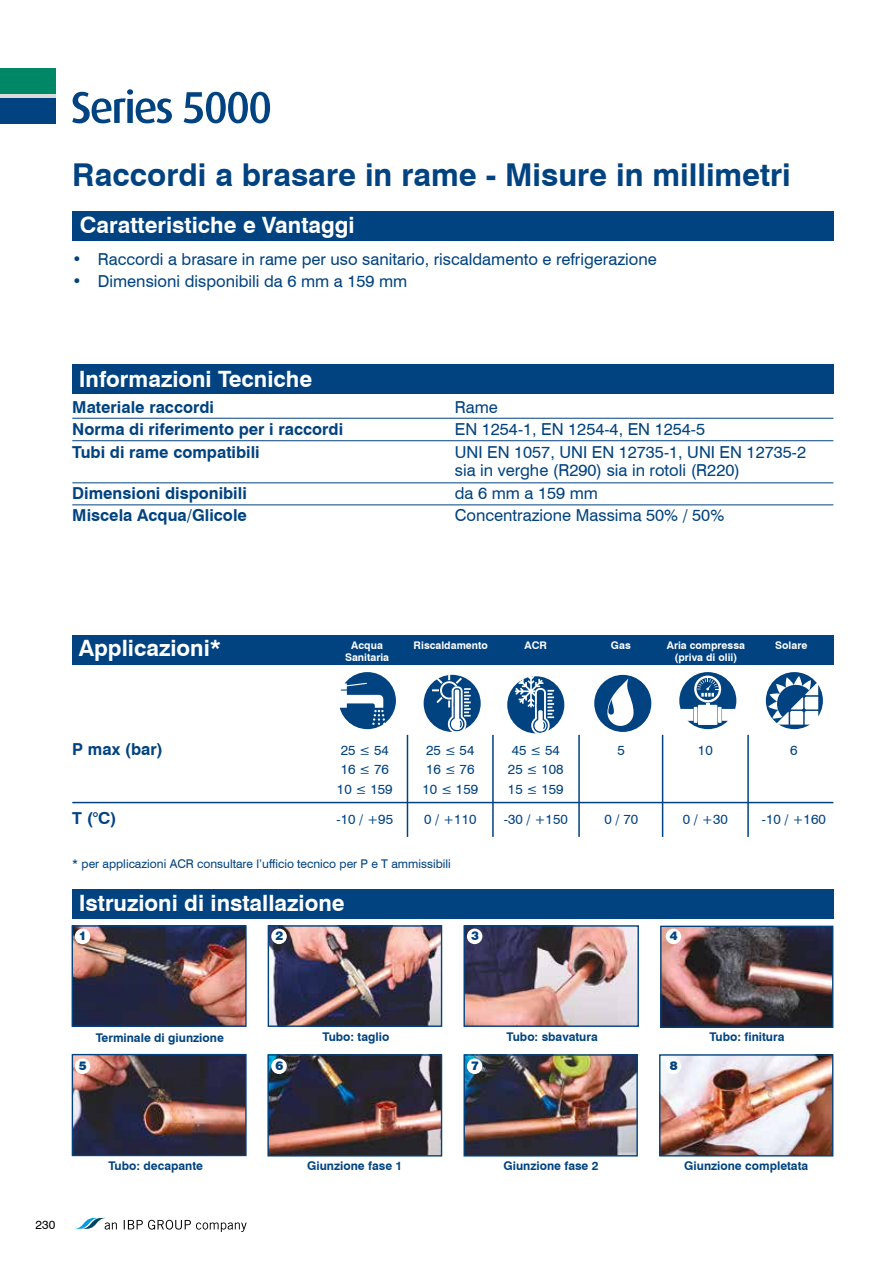
<style>
.page{position:relative;width:893px;height:1263px;background:#fff}
.page>*{position:absolute;margin:0;border:0;box-sizing:border-box;transform-origin:0 0}
.t1{font:700 31.5px "Swiss 721 BT";color:#004380}
.t2{font:700 22.5px "Swiss 721 BT";color:#fff}
.t3{font:16.5px/18px "Swiss 721 BT";color:#004380}
.t4{font:700 16.5px "Swiss 721 BT";color:#004380}
.t5{font:13.5px "Swiss 721 BT";color:#004380}
.t6{font:700 12px "Swiss 721 BT";color:#004380}
.t7{font:12px "Swiss 721 BT";color:#004380}
.t8{font:900 12px "Swiss 721 BT";color:#004380}
.t9{font:12px "Swiss 721 BT";color:#000}
.t10{font:700 10.5px/12px "Swiss 721 BT";color:#fff;text-align:center}
</style>
<div class="page">
<div style="left:0;top:89px;width:55px;height:11px;background:#dadada"></div>
<div style="left:0;top:98px;width:55px;height:25px;background:#004380"></div>
<div style="left:0;top:68px;width:55px;height:26px;background:#086"></div>
<div style="left:72px;top:211px;width:761px;height:30px;background:#004380"></div>
<div style="left:72px;top:365px;width:761px;height:29px;background:#004380"></div>
<div style="left:72px;top:889px;width:761px;height:29px;background:#004380"></div>
<img style="left:270px;top:927px;width:170px;height:98px">
<div style="left:268px;top:925px;width:174px;height:102px;border:1px solid #004380"></div>
<img style="left:662px;top:928px;width:169px;height:98px">
<div style="left:660px;top:926px;width:173px;height:102px;border:1px solid #004380"></div>
<img style="left:465px;top:927px;width:172px;height:98px">
<div style="left:463px;top:925px;width:176px;height:102px;border:1px solid #004380"></div>
<img style="left:74px;top:1056px;width:171px;height:98px">
<div style="left:72px;top:1054px;width:175px;height:102px;border:1px solid #004380"></div>
<img style="left:74px;top:927px;width:171px;height:98px">
<div style="left:72px;top:925px;width:175px;height:102px;border:1px solid #004380"></div>
<img style="left:269px;top:1056px;width:171px;height:98px">
<div style="left:267px;top:1054px;width:175px;height:102px;border:1px solid #004380"></div>
<img style="left:465px;top:1056px;width:171px;height:98px">
<div style="left:463px;top:1054px;width:175px;height:102px;border:1px solid #004380"></div>
<img style="left:661px;top:1056px;width:170px;height:98px">
<div style="left:659px;top:1054px;width:174px;height:102px;border:1px solid #004380"></div>
<hr style="left:72px;top:418px;width:761px;height:1px;background:#004380">
<hr style="left:72px;top:440px;width:761px;height:1px;background:#004380">
<hr style="left:72px;top:483px;width:761px;height:1px;background:#004380">
<hr style="left:72px;top:505px;width:761px;height:1px;background:#004380">
<div style="left:75px;top:928px;width:15px;height:16px;background:#fff;border-radius:50%"></div>
<div style="left:75px;top:1058px;width:15px;height:16px;background:#fff;border-radius:50%"></div>
<div style="left:271px;top:928px;width:16px;height:16px;background:#fff;border-radius:50%"></div>
<div style="left:271px;top:1058px;width:16px;height:16px;background:#fff;border-radius:50%"></div>
<div style="left:467px;top:928px;width:15px;height:16px;background:#fff;border-radius:50%"></div>
<div style="left:467px;top:1058px;width:15px;height:16px;background:#fff;border-radius:50%"></div>
<div style="left:666px;top:928px;width:15px;height:16px;background:#fff;border-radius:50%"></div>
<div style="left:666px;top:1058px;width:15px;height:16px;background:#fff;border-radius:50%"></div>
<div style="left:594px;top:675px;width:57px;height:57px;background:#004380;border-radius:50%"></div>
<svg style="left:607px;top:678px;width:26px;height:48px"></svg>
<div style="left:72px;top:635px;width:761px;height:30px;background:#004380"></div>
<div style="left:339px;top:672px;width:57px;height:57px;background:#004380;border-radius:50%"></div>
<svg style="left:338px;top:683px;width:48px;height:42px"></svg>
<div style="left:424px;top:675px;width:57px;height:57px;background:#004380;border-radius:50%"></div>
<svg style="left:432px;top:674px;width:39px;height:58px"></svg>
<div style="left:679px;top:672px;width:57px;height:57px;background:#004380;border-radius:50%"></div>
<svg style="left:679px;top:675px;width:57px;height:50px"></svg>
<hr style="left:407px;top:735px;width:1px;height:102px;background:#004380">
<hr style="left:492px;top:735px;width:2px;height:102px;background:#004380">
<hr style="left:578px;top:735px;width:2px;height:102px;background:#004380">
<hr style="left:662px;top:735px;width:1px;height:102px;background:#004380">
<hr style="left:747px;top:735px;width:2px;height:102px;background:#004380">
<hr style="left:72px;top:802px;width:761px;height:1px;background:#004380">
<svg style="left:766px;top:672px;width:57px;height:57px"></svg>
<svg style="left:768px;top:676px;width:50px;height:49px"></svg>
<div style="left:507px;top:676px;width:57px;height:57px;background:#004380;border-radius:50%"></div>
<svg style="left:515px;top:676px;width:39px;height:58px"></svg>
<svg style="left:74px;top:1218px;width:173px;height:14px"></svg>
<svg style="left:72px;top:89px;width:100px;height:34px"></svg>
<svg style="left:184px;top:92px;width:86px;height:31px"></svg>
<h1 class="t1" style="left:72px;top:156px;width:720px">Raccordi a brasare in rame - Misure in millimetri</h1>
<h2 class="t2" style="left:80px;top:211px;width:276px">Caratteristiche e Vantaggi</h2>
<p class="t3" style="left:72px;top:250px;width:586px">• Raccordi a brasare in rame per uso sanitario, riscaldamento e refrigerazione</p>
<p class="t3" style="left:72px;top:272px;width:337px">• Dimensioni disponibili da 6 mm a 159 mm</p>
<h2 class="t2" style="left:79px;top:365px;width:235px">Informazioni Tecniche</h2>
<p class="t4" style="left:72px;top:397px;width:143px">Materiale raccordi</p>
<p class="t3" style="left:455px;top:398px;width:45px">Rame</p>
<p class="t4" style="left:72px;top:420px;width:272px">Norma di riferimento per i raccordi</p>
<p class="t3" style="left:455px;top:420px;width:252px">EN 1254-1, EN 1254-4, EN 1254-5</p>
<p class="t4" style="left:72px;top:442px;width:189px">Tubi di rame compatibili</p>
<p class="t3" style="left:455px;top:443px;width:353px">UNI EN 1057, UNI EN 12735-1, UNI EN 12735-2 sia in verghe (R290) sia in rotoli (R220)</p>
<p class="t4" style="left:72px;top:483px;width:176px">Dimensioni disponibili</p>
<p class="t3" style="left:455px;top:483px;width:145px">da 6 mm a 159 mm</p>
<p class="t4" style="left:72px;top:505px;width:176px">Miscela Acqua/Glicole</p>
<p class="t3" style="left:455px;top:506px;width:271px">Concentrazione Massima 50% / 50%</p>
<h2 class="t2" style="left:79px;top:634px;width:144px">Applicazioni*</h2>
<p class="t10" style="left:345px;top:639px;width:46px">Acqua<br>Sanitaria</p>
<p class="t10" style="left:414px;top:639px;width:76px">Riscaldamento</p>
<p class="t10" style="left:524px;top:639px;width:24px">ACR</p>
<p class="t10" style="left:611px;top:639px;width:21px">Gas</p>
<p class="t10" style="left:667px;top:639px;width:80px">Aria compressa (priva di olii)</p>
<p class="t10" style="left:775px;top:639px;width:34px">Solare</p>
<p class="t4" style="left:72px;top:739px;width:92px">P max (bar)</p>
<p class="t5" style="left:341px;top:742px;width:50px">25 ≤ 54</p>
<p class="t5" style="left:426px;top:742px;width:50px">25 ≤ 54</p>
<p class="t5" style="left:512px;top:742px;width:50px">45 ≤ 54</p>
<p class="t5" style="left:618px;top:742px;width:9px">5</p>
<p class="t5" style="left:698px;top:742px;width:16px">10</p>
<p class="t5" style="left:790px;top:742px;width:9px">6</p>
<p class="t5" style="left:341px;top:761px;width:50px">16 ≤ 76</p>
<p class="t5" style="left:426px;top:761px;width:50px">16 ≤ 76</p>
<p class="t5" style="left:508px;top:761px;width:57px">25 ≤ 108</p>
<p class="t5" style="left:337px;top:781px;width:57px">10 ≤ 159</p>
<p class="t5" style="left:422px;top:781px;width:57px">10 ≤ 159</p>
<p class="t5" style="left:508px;top:781px;width:57px">15 ≤ 159</p>
<p class="t4" style="left:72px;top:808px;width:46px">T (°C)</p>
<p class="t5" style="left:337px;top:811px;width:58px">-10 / +95</p>
<p class="t5" style="left:424px;top:811px;width:54px">0 / +110</p>
<p class="t5" style="left:504px;top:811px;width:65px">-30 / +150</p>
<p class="t5" style="left:604px;top:811px;width:35px">0 / 70</p>
<p class="t5" style="left:683px;top:811px;width:46px">0 / +30</p>
<p class="t5" style="left:762px;top:811px;width:65px">-10 / +160</p>
<p class="t7" style="left:72px;top:856px;width:380px">* per applicazioni ACR consultare l’ufficio tecnico per P e T ammissibili</p>
<h2 class="t2" style="left:79px;top:889px;width:267px">Istruzioni di installazione</h2>
<p class="t8" style="left:79px;top:929px;width:9px">1</p>
<p class="t8" style="left:275px;top:929px;width:9px">2</p>
<p class="t8" style="left:471px;top:929px;width:9px">3</p>
<p class="t8" style="left:670px;top:929px;width:9px">4</p>
<p class="t8" style="left:79px;top:1059px;width:9px">5</p>
<p class="t6" style="left:96px;top:1030px;width:129px">Terminale di giunzione</p>
<p class="t6" style="left:322px;top:1030px;width:68px">Tubo: taglio</p>
<p class="t6" style="left:709px;top:1030px;width:76px">Tubo: finitura</p>
<p class="t6" style="left:507px;top:1030px;width:93px">Tubo: sbavatura</p>
<p class="t8" style="left:275px;top:1059px;width:9px">6</p>
<p class="t8" style="left:471px;top:1059px;width:9px">7</p>
<p class="t8" style="left:670px;top:1059px;width:9px">8</p>
<p class="t9" style="left:36px;top:1218px;width:21px">230</p>
<p class="t6" style="left:108px;top:1158px;width:96px">Tubo: decapante</p>
<p class="t6" style="left:307px;top:1158px;width:97px">Giunzione fase 1</p>
<p class="t6" style="left:503px;top:1158px;width:97px">Giunzione fase 2</p>
<p class="t6" style="left:684px;top:1158px;width:126px">Giunzione completata</p>
</div>
